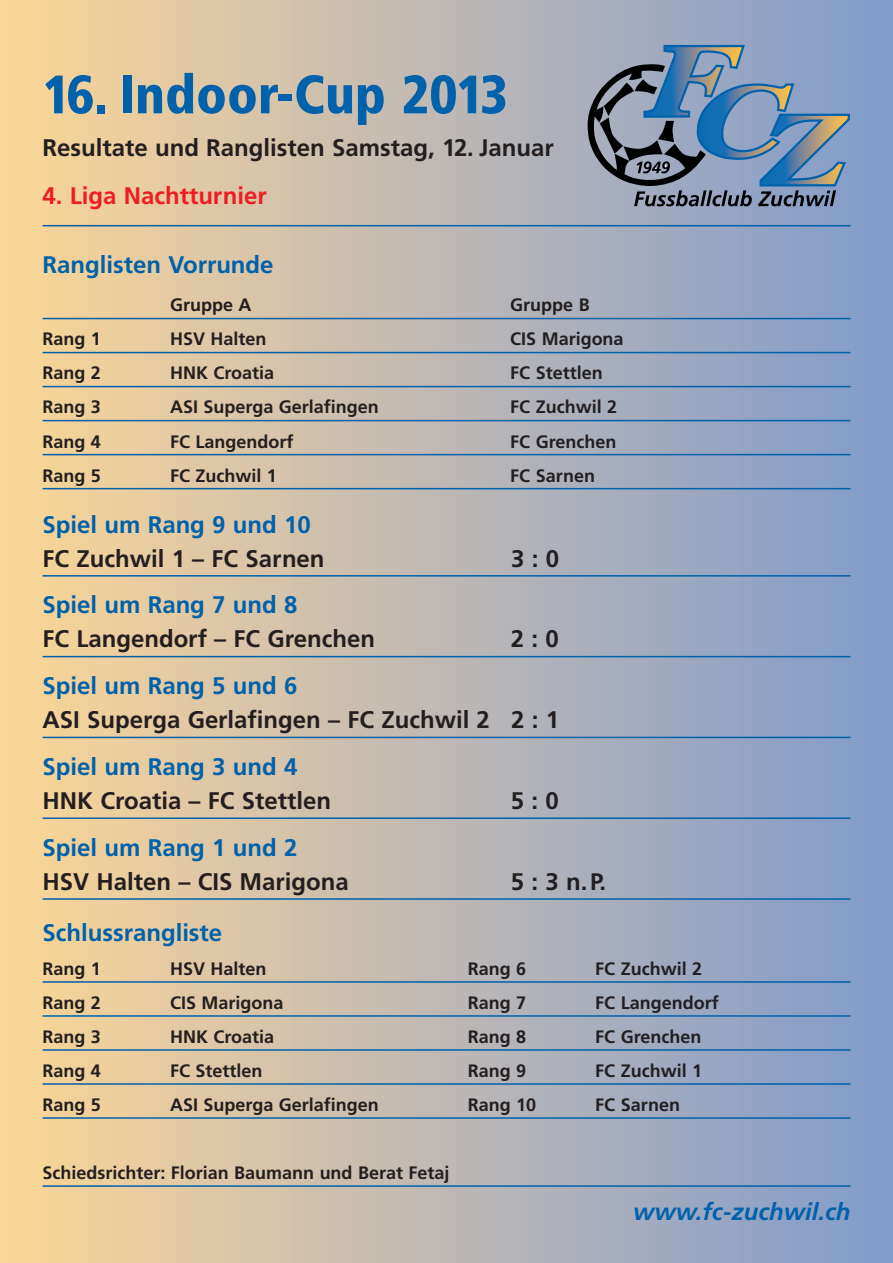
<style>
.page{position:relative;width:893px;height:1263px;background:#fff}
.page>*{position:absolute;margin:0;border:0;box-sizing:border-box;transform-origin:0 0}
.t1{font:900 condensed 54px "Frutiger";color:#0161aa}
.t2{font:700 24px "Frutiger";color:#231f20}
.t3{font:700 24px "Frutiger";color:#0161aa}
.t4{font:700 24px "Frutiger";color:#ee1d23}
.t5{font:italic 700 24px "Frutiger";color:#0161aa}
.t6{font:700 18px "Frutiger";color:#231f20}
</style>
<div class="page">
<div style="left:0;top:0;width:893px;height:1263px;background:linear-gradient(to right,#fcd699,#7f9bcd)"></div>
<svg style="left:587px;top:44px;width:264px;height:162px;background:#7489a3"></svg>
<hr style="left:43px;top:225px;width:807px;height:1px;background:#0161aa">
<hr style="left:43px;top:318px;width:807px;height:1px;background:#0161aa">
<hr style="left:43px;top:352px;width:807px;height:1px;background:#0161aa">
<hr style="left:43px;top:386px;width:807px;height:1px;background:#0161aa">
<hr style="left:43px;top:420px;width:807px;height:1px;background:#0161aa">
<hr style="left:43px;top:454px;width:807px;height:1px;background:#0161aa">
<hr style="left:43px;top:488px;width:807px;height:1px;background:#0161aa">
<hr style="left:43px;top:575px;width:807px;height:2px;background:#0161aa">
<hr style="left:43px;top:656px;width:807px;height:1px;background:#0161aa">
<hr style="left:43px;top:737px;width:807px;height:1px;background:#0161aa">
<hr style="left:43px;top:817px;width:807px;height:2px;background:#0161aa">
<hr style="left:43px;top:898px;width:807px;height:2px;background:#0161aa">
<hr style="left:43px;top:981px;width:807px;height:2px;background:#0161aa">
<hr style="left:43px;top:1015px;width:807px;height:2px;background:#0161aa">
<hr style="left:43px;top:1049px;width:807px;height:2px;background:#0161aa">
<hr style="left:43px;top:1083px;width:807px;height:2px;background:#0161aa">
<hr style="left:43px;top:1117px;width:807px;height:2px;background:#0161aa">
<hr style="left:43px;top:1185px;width:807px;height:2px;background:#0161aa">
<h1 class="t1" style="left:43px;top:73px;width:467px">16. Indoor-Cup 2013</h1>
<h2 class="t2" style="left:43px;top:138px;width:513px">Resultate und Ranglisten Samstag, 12. Januar</h2>
<h2 class="t4" style="left:43px;top:186px;width:226px">4. Liga Nachtturnier</h2>
<h2 class="t3" style="left:43px;top:255px;width:233px">Ranglisten Vorrunde</h2>
<p class="t6" style="left:170px;top:298px;width:83px">Gruppe A</p>
<p class="t6" style="left:510px;top:298px;width:81px">Gruppe B</p>
<p class="t6" style="left:43px;top:332px;width:60px">Rang 1</p>
<p class="t6" style="left:170px;top:332px;width:98px">HSV Halten</p>
<p class="t6" style="left:510px;top:332px;width:115px">CIS Marigona</p>
<p class="t6" style="left:43px;top:366px;width:60px">Rang 2</p>
<p class="t6" style="left:170px;top:366px;width:106px">HNK Croatia</p>
<p class="t6" style="left:510px;top:366px;width:94px">FC Stettlen</p>
<p class="t6" style="left:43px;top:400px;width:60px">Rang 3</p>
<p class="t6" style="left:170px;top:400px;width:210px">ASI Superga Gerlafingen</p>
<p class="t6" style="left:510px;top:400px;width:108px">FC Zuchwil 2</p>
<p class="t6" style="left:43px;top:434px;width:60px">Rang 4</p>
<p class="t6" style="left:170px;top:434px;width:125px">FC Langendorf</p>
<p class="t6" style="left:510px;top:434px;width:108px">FC Grenchen</p>
<p class="t6" style="left:43px;top:468px;width:60px">Rang 5</p>
<p class="t6" style="left:170px;top:468px;width:108px">FC Zuchwil 1</p>
<p class="t6" style="left:510px;top:468px;width:86px">FC Sarnen</p>
<h2 class="t3" style="left:43px;top:514px;width:270px">Spiel um Rang 9 und 10</h2>
<h2 class="t2" style="left:43px;top:549px;width:284px">FC Zuchwil 1 – FC Sarnen</h2>
<h2 class="t2" style="left:511px;top:549px;width:49px">3:0</h2>
<h2 class="t3" style="left:43px;top:595px;width:256px">Spiel um Rang 7 und 8</h2>
<h2 class="t2" style="left:43px;top:629px;width:334px">FC Langendorf – FC Grenchen</h2>
<h2 class="t2" style="left:511px;top:629px;width:49px">2:0</h2>
<h2 class="t3" style="left:43px;top:676px;width:256px">Spiel um Rang 5 und 6</h2>
<h2 class="t2" style="left:43px;top:710px;width:518px">ASI Superga Gerlafingen – FC Zuchwil 2 2 : 1</h2>
<h2 class="t3" style="left:43px;top:757px;width:256px">Spiel um Rang 3 und 4</h2>
<h2 class="t2" style="left:43px;top:791px;width:290px">HNK Croatia – FC Stettlen</h2>
<h2 class="t2" style="left:511px;top:791px;width:49px">5:0</h2>
<h2 class="t3" style="left:43px;top:838px;width:256px">Spiel um Rang 1 und 2</h2>
<h2 class="t2" style="left:43px;top:872px;width:308px">HSV Halten – CIS Marigona</h2>
<h2 class="t2" style="left:511px;top:872px;width:97px">5:3n.P.</h2>
<h2 class="t3" style="left:43px;top:923px;width:181px">Schlussrangliste</h2>
<p class="t6" style="left:43px;top:961px;width:60px">Rang 1</p>
<p class="t6" style="left:170px;top:961px;width:98px">HSV Halten</p>
<p class="t6" style="left:468px;top:961px;width:60px">Rang 6</p>
<p class="t6" style="left:595px;top:961px;width:108px">FC Zuchwil 2</p>
<p class="t6" style="left:43px;top:995px;width:60px">Rang 2</p>
<p class="t6" style="left:170px;top:995px;width:115px">CIS Marigona</p>
<p class="t6" style="left:468px;top:995px;width:60px">Rang 7</p>
<p class="t6" style="left:595px;top:995px;width:125px">FC Langendorf</p>
<p class="t6" style="left:43px;top:1029px;width:60px">Rang 3</p>
<p class="t6" style="left:170px;top:1029px;width:106px">HNK Croatia</p>
<p class="t6" style="left:468px;top:1029px;width:60px">Rang 8</p>
<p class="t6" style="left:595px;top:1029px;width:108px">FC Grenchen</p>
<p class="t6" style="left:43px;top:1063px;width:60px">Rang 4</p>
<p class="t6" style="left:170px;top:1063px;width:94px">FC Stettlen</p>
<p class="t6" style="left:468px;top:1063px;width:60px">Rang 9</p>
<p class="t6" style="left:595px;top:1063px;width:108px">FC Zuchwil 1</p>
<p class="t6" style="left:43px;top:1097px;width:60px">Rang 5</p>
<p class="t6" style="left:170px;top:1097px;width:210px">ASI Superga Gerlafingen</p>
<p class="t6" style="left:468px;top:1097px;width:70px">Rang 10</p>
<p class="t6" style="left:595px;top:1097px;width:86px">FC Sarnen</p>
<p class="t6" style="left:43px;top:1165px;width:408px">Schiedsrichter: Florian Baumann und Berat Fetaj</p>
<h2 class="t5" style="left:633px;top:1202px;width:219px">www.fc-zuchwil.ch</h2>
</div>
